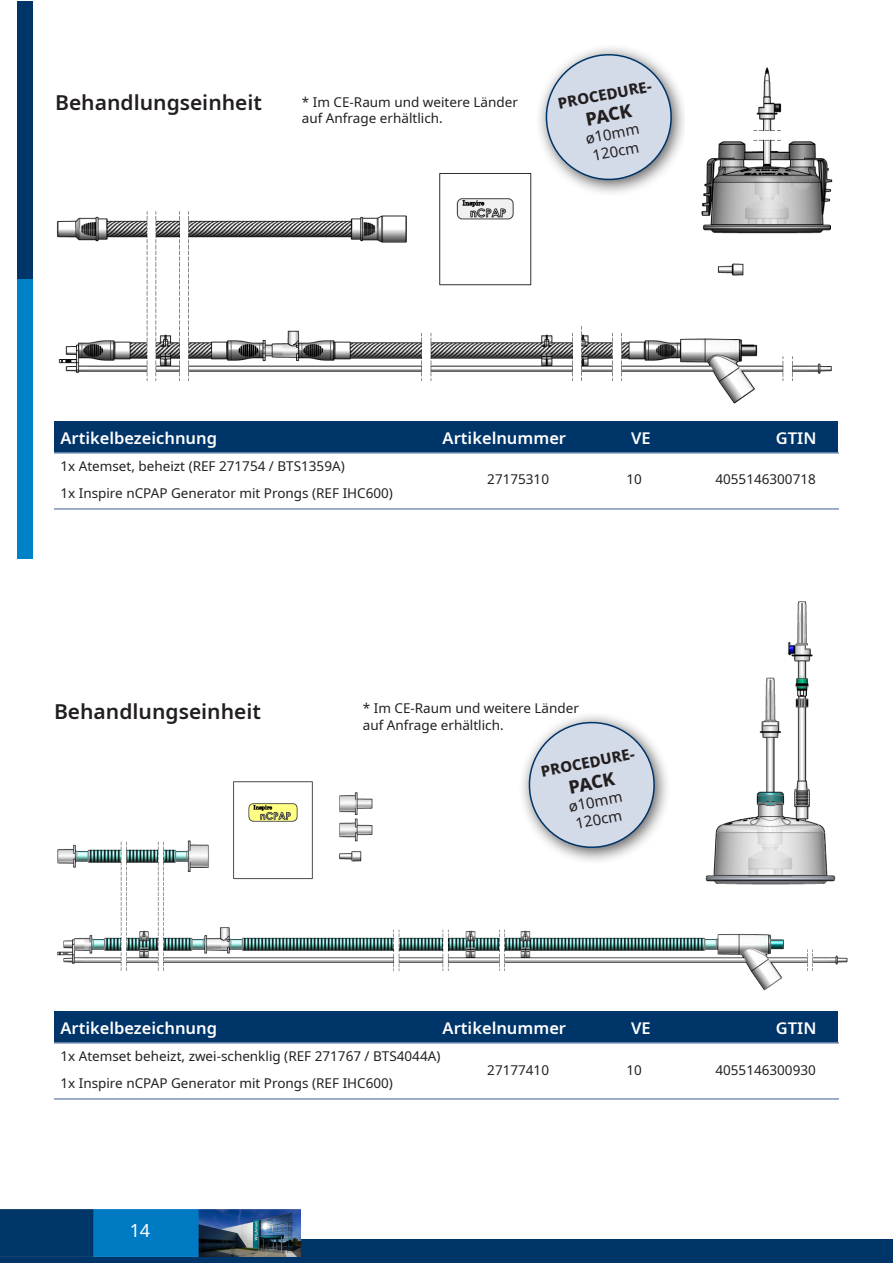
<style>
.page{position:relative;width:893px;height:1263px;background:#fff}
.page>*{position:absolute;margin:0;border:0;box-sizing:border-box;transform-origin:0 0}
.t1{font:600 21px "Noto Sans";color:#231f20}
.t2{font:800 18px "Noto Sans";color:#231f20}
.t3{font:18px "Noto Sans";color:#fff}
.t4{font:600 16.5px "Noto Sans";color:#fff}
.t5{font:800 15px "Noto Sans";color:#231f20}
.t6{font:15px "Noto Sans";color:#231f20}
.t7{font:13.5px "Noto Sans";color:#231f20}
</style>
<div class="page">
<div style="left:0;top:1239px;width:893px;height:24px;background:#00356a"></div>
<img style="left:0;top:1209px;width:301px;height:47px">
<div style="left:17px;top:1px;width:16px;height:279px;background:#00356a"></div>
<div style="left:17px;top:280px;width:16px;height:279px;background:#0082c8"></div>
<img style="left:57px;top:781px;width:791px;height:210px">
<img style="left:57px;top:173px;width:775px;height:231px">
<div style="left:54px;top:1011px;width:783px;height:32px;background:#00356a"></div>
<div style="left:54px;top:421px;width:783px;height:32px;background:#00356a"></div>
<hr style="left:54px;top:1098px;width:785px;height:2px;background:#7d92b7">
<hr style="left:54px;top:508px;width:785px;height:2px;background:#7d92b7">
<hr style="left:54px;top:1042px;width:785px;height:2px;background:#7d92b7">
<hr style="left:54px;top:452px;width:785px;height:2px;background:#7d92b7">
<div style="left:535px;top:43px;width:154px;height:154px;background:#231f20;opacity:.75"></div>
<svg style="left:541px;top:49px;width:135px;height:136px"></svg>
<div style="left:518px;top:711px;width:154px;height:154px;background:#231f20;opacity:.75"></div>
<svg style="left:524px;top:717px;width:135px;height:136px"></svg>
<img style="left:686px;top:54px;width:147px;height:192px">
<img style="left:699px;top:601px;width:140px;height:296px">
<p class="t1" style="left:55px;top:87px;width:208px">Behandlungseinheit</p>
<p class="t7" style="left:302px;top:92px;width:218px">* Im CE-Raum und weitere Länder</p>
<p class="t7" style="left:302px;top:109px;width:142px">auf Anfrage erhältlich.</p>
<p class="t5" style="left:556px;top:93px;width:99px;rotate:-11deg">PROCEDURE-</p>
<p class="t2" style="left:583px;top:106px;width:48px;rotate:-11deg">PACK</p>
<p class="t6" style="left:584px;top:128px;width:56px;rotate:-11deg">ø10mm</p>
<p class="t6" style="left:591px;top:145px;width:48px;rotate:-11deg">120cm</p>
<p class="t4" style="left:60px;top:427px;width:158px">Artikelbezeichnung</p>
<p class="t4" style="left:443px;top:427px;width:125px">Artikelnummer</p>
<p class="t4" style="left:631px;top:427px;width:21px">VE</p>
<p class="t4" style="left:776px;top:427px;width:42px">GTIN</p>
<p class="t7" style="left:60px;top:457px;width:286px">1x Atemset, beheizt (REF 271754 / BTS1359A)</p>
<p class="t7" style="left:60px;top:484px;width:334px">1x Inspire nCPAP Generator mit Prongs (REF IHC600)</p>
<p class="t7" style="left:487px;top:469px;width:63px">27175310</p>
<p class="t7" style="left:626px;top:469px;width:17px">10</p>
<p class="t7" style="left:715px;top:469px;width:102px">4055146300718</p>
<p class="t1" style="left:54px;top:696px;width:208px">Behandlungseinheit</p>
<p class="t7" style="left:363px;top:699px;width:218px">* Im CE-Raum und weitere Länder</p>
<p class="t7" style="left:363px;top:715px;width:142px">auf Anfrage erhältlich.</p>
<p class="t5" style="left:539px;top:761px;width:99px;rotate:-11deg">PROCEDURE-</p>
<p class="t2" style="left:566px;top:774px;width:48px;rotate:-11deg">PACK</p>
<p class="t6" style="left:567px;top:796px;width:56px;rotate:-11deg">ø10mm</p>
<p class="t6" style="left:574px;top:813px;width:48px;rotate:-11deg">120cm</p>
<p class="t4" style="left:60px;top:1017px;width:158px">Artikelbezeichnung</p>
<p class="t4" style="left:443px;top:1017px;width:125px">Artikelnummer</p>
<p class="t4" style="left:631px;top:1017px;width:21px">VE</p>
<p class="t4" style="left:776px;top:1017px;width:42px">GTIN</p>
<p class="t7" style="left:60px;top:1047px;width:382px">1x Atemset beheizt, zwei-schenklig (REF 271767 / BTS4044A)</p>
<p class="t7" style="left:60px;top:1074px;width:334px">1x Inspire nCPAP Generator mit Prongs (REF IHC600)</p>
<p class="t7" style="left:487px;top:1060px;width:63px">27177410</p>
<p class="t7" style="left:626px;top:1060px;width:17px">10</p>
<p class="t7" style="left:715px;top:1060px;width:102px">4055146300930</p>
<h2 class="t3" style="left:130px;top:1217px;width:22px">14</h2>
</div>
